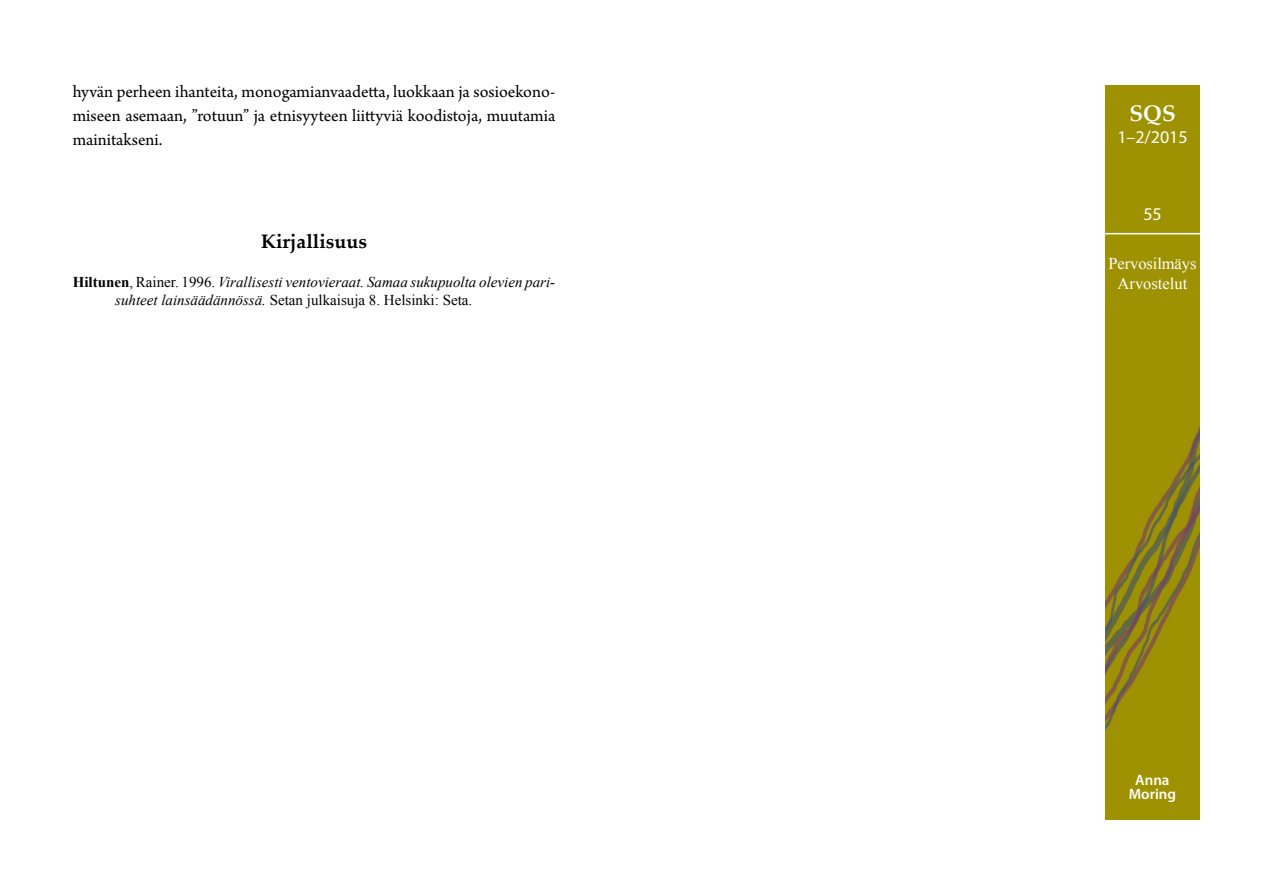
<style>
.page{position:relative;width:1263px;height:893px;background:#fff}
.page>*{position:absolute;margin:0;border:0;box-sizing:border-box;transform-origin:0 0}
.t1{font:700 22.5px "Palatino Linotype";color:#fff}
.Väliotsikko_1{font:700 19.5px "Palatino Linotype";color:#000}
.Leipateksti_suomi-ta{font:18px/24px "Arno Pro";color:#000;text-align:justify}
.t2{font:18px "Myriad Pro";color:#fff}
.t3{font:16.5px/19.8px "Times New Roman";letter-spacing:-.005em;color:#fff;text-align:center}
.Lähdeluettelo{font:italic 15px/18px "Times New Roman";color:#000}
.t4{font:600 15px/13.5px "Myriad Pro";color:#fff;text-align:center}
.s1{font-weight:700;font-style:normal}
.s2{font-style:normal}
</style>
<div class="page">
<img style="left:1106px;top:85px;width:93px;height:735px">
<hr style="left:1101px;top:233px;width:104px;height:1px;background:#fff">
<p class="Leipateksti_suomi-ta" style="left:73px;top:80px;width:484px">hyvän perheen ihanteita, monogamianvaadetta, luokkaan ja sosioekono&shy;miseen asemaan, ”rotuun” ja etnisyyteen liittyviä koodistoja, muutamia mainitakseni.</p>
<p class="Väliotsikko_1" style="left:261px;top:228px;width:107px">Kirjallisuus</p>
<p class="Lähdeluettelo" style="left:115px;top:273px;width:442px;text-indent:-43px"><span class="s1">Hiltunen</span><span class="s2">, Rainer. 1996.</span> Virallisesti ventovieraat. Samaa sukupuolta olevien pari&shy;suhteet lainsäädännössä. <span class="s2">Setan julkaisuja 8. Helsinki: Seta.</span></p>
<p class="t1" style="left:1129px;top:98px;width:48px">SQS</p>
<p class="t2" style="left:1117px;top:126px;width:72px">1–2/2015</p>
<p class="t2" style="left:1143px;top:203px;width:20px">55</p>
<p class="t3" style="left:1108px;top:253px;width:90px">Pervosilmäys<br>Arvostelut</p>
<p class="t4" style="left:1129px;top:773px;width:49px">Anna<br>Moring</p>
</div>
